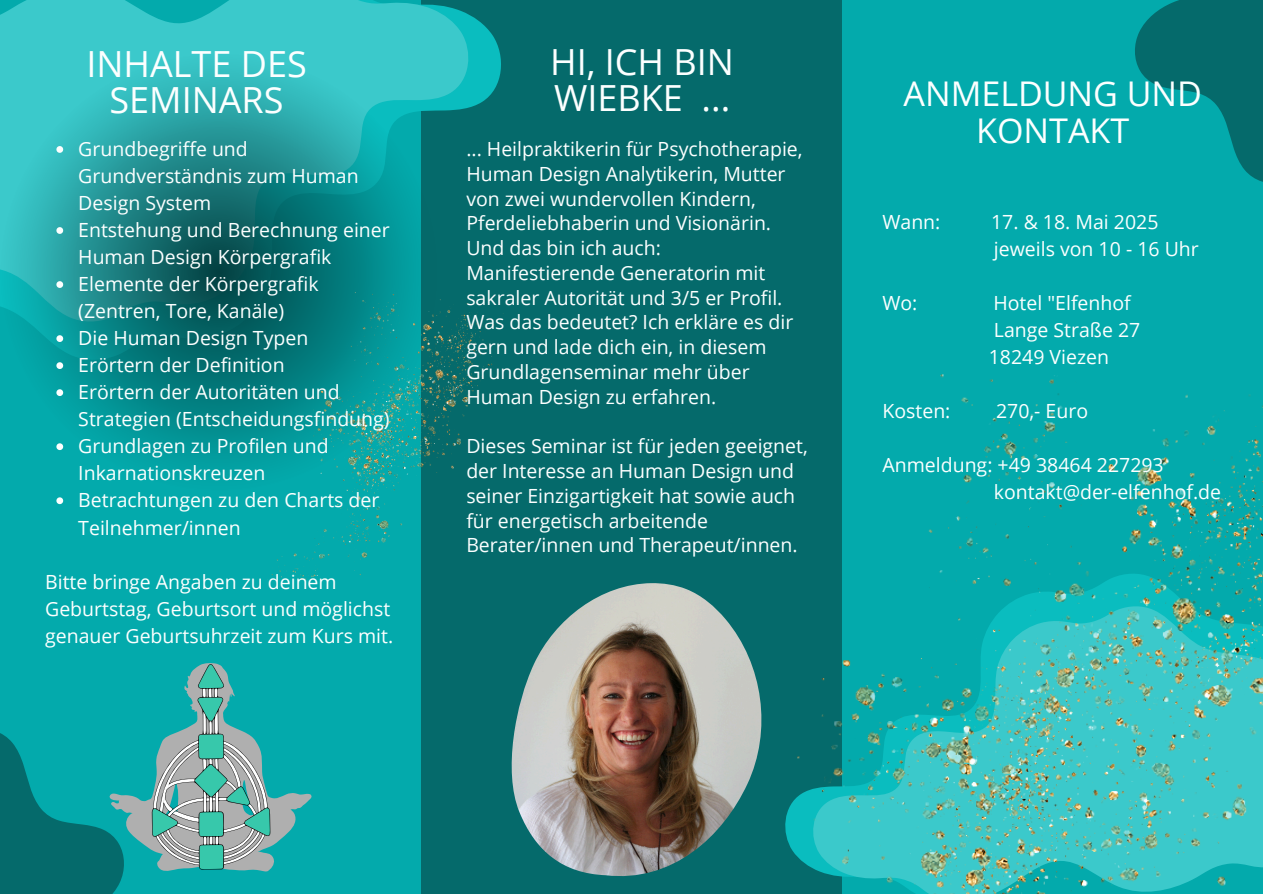
<style>
.page{position:relative;width:1263px;height:894px;background:#fff}
.page>*{position:absolute;margin:0;border:0;box-sizing:border-box;transform-origin:0 0}
.t1{font:36px/36px "Open Sans";color:#fcffff}
.t2{font:34.05px/37.2px "Open Sans";color:#fcffff;text-align:center}
.t3{font:19.5px/24.8px "Open Sans";color:#fcffff}
</style>
<div class="page">
<div style="left:0;top:0;width:1263px;height:893px;background:#03aaac"></div>
<div style="left:421px;top:0;width:421px;height:893px;background:#056a6b"></div>
<svg style="left:0;top:0;width:504px;height:314px;fill:#3bc9cb"></svg>
<svg style="left:0;top:53px;width:437px;height:413px"></svg>
<svg style="left:1135px;top:0;width:128px;height:182px"></svg>
<img style="left:761px;top:374px;width:502px;height:519px">
<img style="left:268px;top:292px;width:235px;height:295px">
<img style="left:511px;top:583px;width:250px;height:292px">
<svg style="left:0;top:663px;width:312px;height:230px"></svg>
<svg style="left:56px;top:146px;width:7px;height:7px"></svg>
<svg style="left:56px;top:227px;width:7px;height:7px"></svg>
<svg style="left:56px;top:281px;width:7px;height:7px"></svg>
<svg style="left:56px;top:335px;width:7px;height:7px"></svg>
<svg style="left:56px;top:362px;width:7px;height:7px"></svg>
<svg style="left:56px;top:389px;width:7px;height:7px"></svg>
<svg style="left:56px;top:443px;width:7px;height:7px"></svg>
<svg style="left:56px;top:497px;width:7px;height:7px"></svg>
<p class="t1" style="left:86px;top:45px;width:222px;text-align:center">INHALTE DES<br>SEMINARS</p>
<p class="t3" style="left:78px;top:135px;width:282px;line-height:27px">Grundbegriffe und<br>Grundverständnis zum Human<br>Design System</p>
<p class="t3" style="left:78px;top:216px;width:313px;line-height:27px">Entstehung und Berechnung einer<br>Human Design Körpergrafik</p>
<p class="t3" style="left:78px;top:270px;width:242px;line-height:27px">Elemente der Körpergrafik (Zentren, Tore, Kanäle)</p>
<p class="t3" style="left:78px;top:325px;width:232px">Die Human Design Typen</p>
<p class="t3" style="left:78px;top:352px;width:208px">Erörtern der Definition</p>
<p class="t3" style="left:78px;top:378px;width:313px;line-height:27px">Erörtern der Autoritäten und<br>Strategien (Entscheidungsfindung)</p>
<p class="t3" style="left:78px;top:432px;width:252px;line-height:27px">Grundlagen zu Profilen und<br>Inkarnationskreuzen</p>
<p class="t3" style="left:78px;top:486px;width:303px;line-height:27px">Betrachtungen zu den Charts der<br>Teilnehmer/innen</p>
<p class="t3" style="left:45px;top:567px;width:350px;line-height:27px">Bitte bringe Angaben zu deinem<br>Geburtstag, Geburtsort und möglichst genauer Geburtsuhrzeit zum Kurs mit.</p>
<p class="t1" style="left:550px;top:43px;width:185px">HI, ICH BIN<br>WIEBKE ...</p>
<p class="t3" style="left:466px;top:136px;width:338px">... Heilpraktikerin für Psychotherapie, Human Design Analytikerin, Mutter von zwei wundervollen Kindern, Pferdeliebhaberin und Visionärin.</p>
<h1 class="t3" style="left:466px;top:235px;width:328px">Und das bin ich auch:<br>Manifestierende Generatorin mit sakraler Autorität und 3/5 er Profil.<br>Was das bedeutet? Ich erkläre es dir gern und lade dich ein, in diesem<br>Grundlagenseminar mehr über<br>Human Design zu erfahren.</h1>
<p class="t3" style="left:466px;top:433px;width:343px">Dieses Seminar ist für jeden geeignet, der Interesse an Human Design und seiner Einzigartigkeit hat sowie auch für energetisch arbeitende Berater/innen und Therapeut/innen.</p>
<h1 class="t2" style="left:903px;top:74px;width:300px">ANMELDUNG UND<br>KONTAKT</h1>
<p class="t3" style="left:882px;top:208px;width:60px">Wann:</p>
<p class="t3" style="left:991px;top:208px;width:169px">17. &amp; 18. Mai 2025</p>
<p class="t3" style="left:994px;top:235px;width:206px">jeweils von 10 - 16 Uhr</p>
<p class="t3" style="left:882px;top:289px;width:37px">Wo:</p>
<p class="t3" style="left:993px;top:289px;width:139px">Hotel "Elfenhof</p>
<p class="t3" style="left:994px;top:316px;width:148px">Lange Straße 27</p>
<p class="t3" style="left:989px;top:343px;width:122px">18249 Viezen</p>
<p class="t3" style="left:882px;top:397px;width:70px">Kosten:</p>
<p class="t3" style="left:996px;top:397px;width:94px">270,- Euro</p>
<h1 class="t3" style="left:882px;top:451px;width:283px">Anmeldung: +49 38464 227293</h1>
<p class="t3" style="left:994px;top:478px;width:229px">kontakt@der-elfenhof.de</p>
</div>
